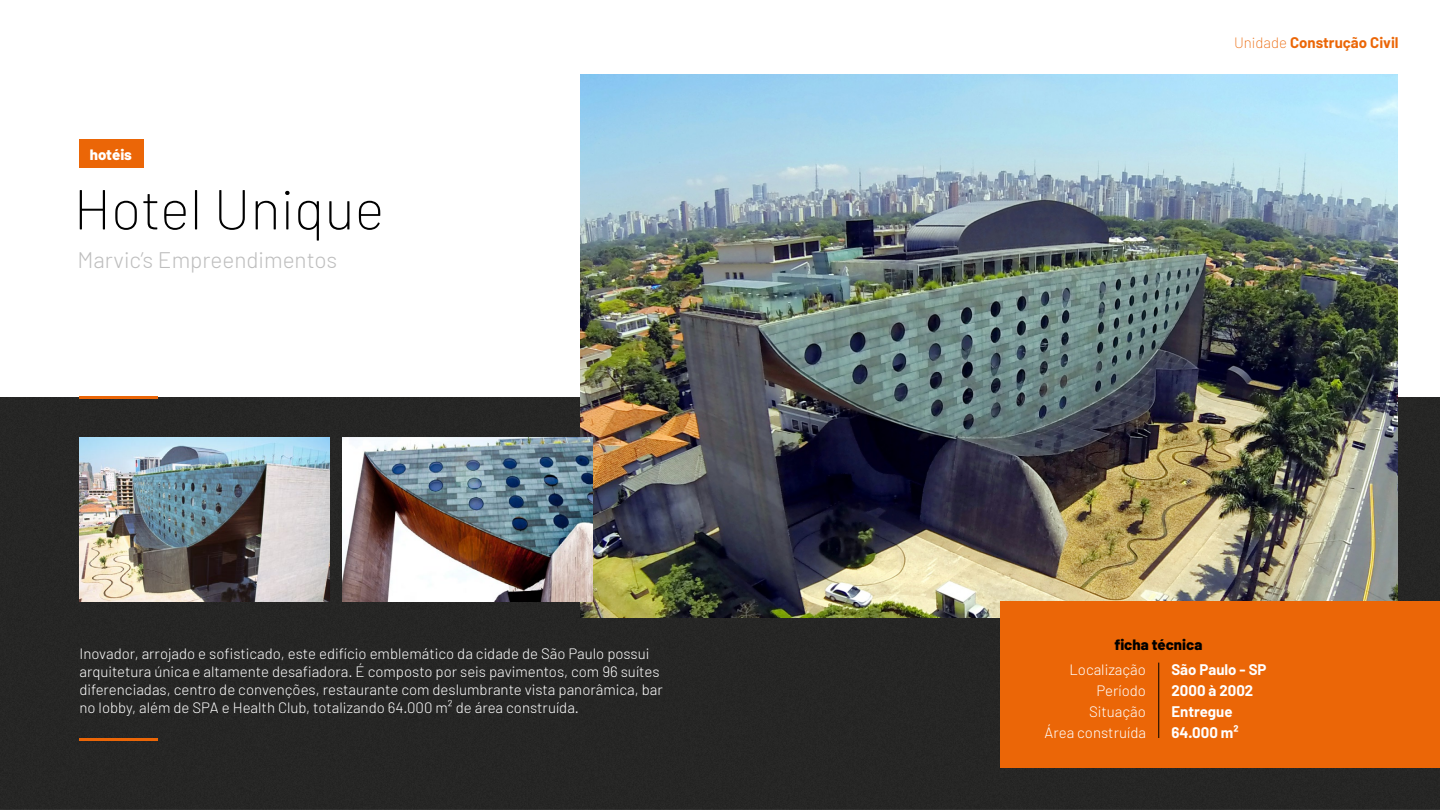
<style>
.page{position:relative;width:1440px;height:810px;background:#fff}
.page>*{position:absolute;margin:0;border:0;box-sizing:border-box;transform-origin:0 0}
.t1{font:200 56.25px "Barlow";color:#000}
.t2{font:300 22.5px "Barlow";color:#bebebe}
.t3{font:300 15px/18px "Barlow";color:#fff}
.t4{font:700 15px/21px "Barlow";color:#fff}
.t5{font:700 15px "Barlow";color:#eb6607}
.t6{font:800 15px "Barlow";color:#000}
.t7{font:800 15px "Barlow";color:#fff}
.s1{font-weight:200}
</style>
<div class="page">
<div style="left:0;top:397px;width:1440px;height:413px;background:#262625"></div>
<img style="left:580px;top:75px;width:818px;height:543px">
<hr style="left:80px;top:738px;width:78px;height:3px;background:#eb6607">
<hr style="left:80px;top:396px;width:78px;height:3px;background:#eb6607">
<img style="left:343px;top:438px;width:249px;height:164px">
<img style="left:80px;top:437px;width:250px;height:165px">
<div style="left:1000px;top:602px;width:440px;height:166px;background:#eb6607"></div>
<hr style="left:1158px;top:663px;width:1px;height:75px;background:#000">
<div style="left:80px;top:140px;width:64px;height:28px;background:#eb6607"></div>
<p class="t7" style="left:90px;top:145px;width:44px">hotéis</p>
<h1 class="t1" style="left:74px;top:174px;width:312px">Hotel Unique</h1>
<h2 class="t2" style="left:77px;top:246px;width:261px">Marvic’s Empreendimentos</h2>
<p class="t3" style="left:79px;top:644px;width:585px">Inovador, arrojado e sofisticado, este edifício emblemático da cidade de São Paulo possui arquitetura única e altamente desafiadora. É composto por seis pavimentos, com 96 suítes diferenciadas, centro de convenções, restaurante com deslumbrante vista panorâmica, bar no lobby, além de SPA e Health Club, totalizando 64.000 m² de área construída.</p>
<p class="t5" style="left:1234px;top:33px;width:166px"><span class="s1">Unidade</span> Construção Civil</p>
<p class="t6" style="left:1114px;top:635px;width:90px">ficha técnica</p>
<p class="t3" style="left:1045px;top:659px;width:103px;line-height:21px;text-align:right">Localização<br>Período<br>Situação<br>Área construída</p>
<p class="t4" style="left:1172px;top:659px;width:97px">São Paulo - SP<br>2000 à 2002<br>Entregue<br>64.000 m²</p>
</div>
